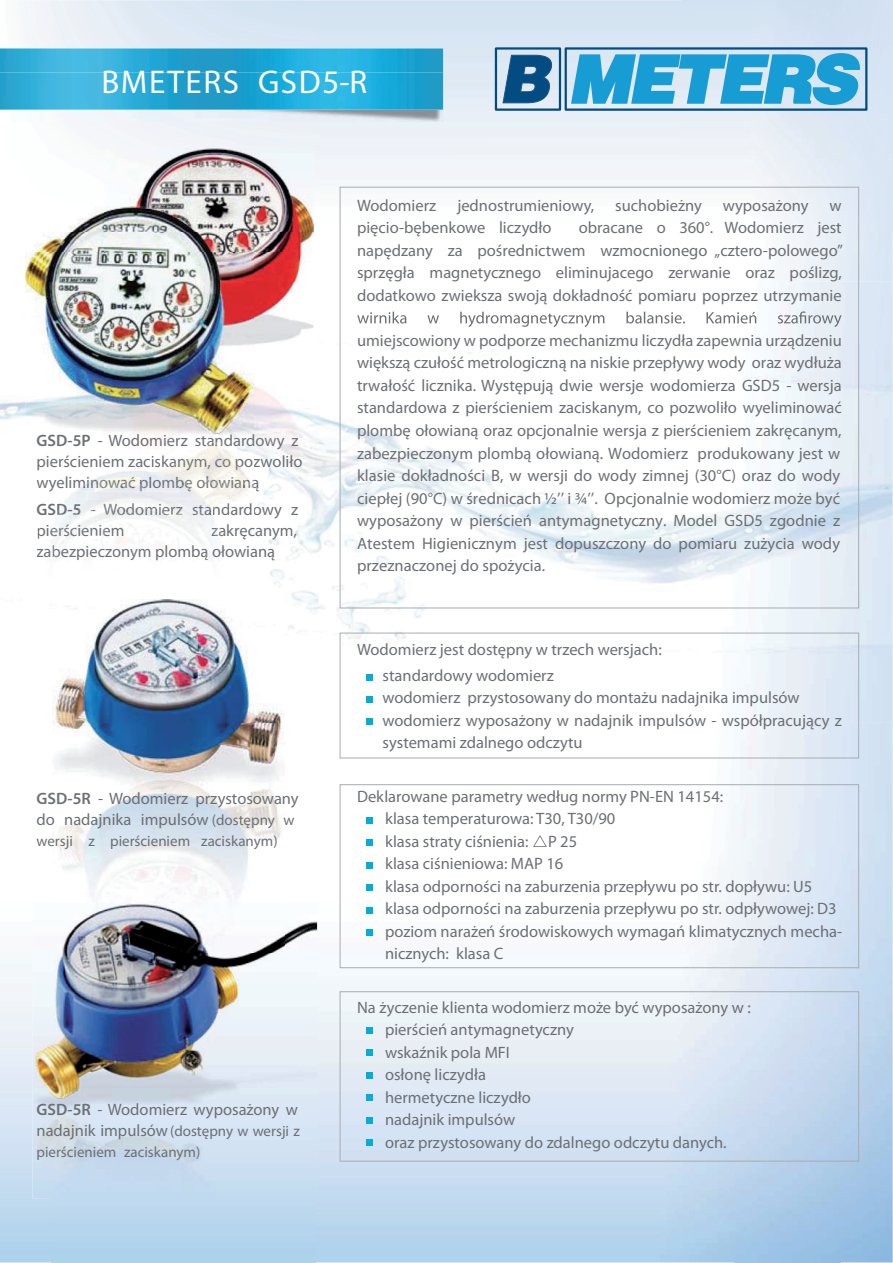
<style>
.page{position:relative;width:893px;height:1263px;background:#fff}
.page>*{position:absolute;margin:0;border:0;box-sizing:border-box;transform-origin:0 0}
.t1{font:33px "Myriad Pro";letter-spacing:.05em;color:#fff}
.t2{font:16.5px/22.5px "Myriad Pro";color:#6c6f74}
.t3{font:300 16.5px/21px "Myriad Pro";color:#6c6f74}
.t4{font:300 16.5px "Myriad Pro";color:#6f7177}
.t5{font:300 16.5px "Myriad Pro";color:#656c76}
.t6{font:300 16.5px "Myriad Pro";color:#6b6b6e}
.t7{font:300 16.5px "Myriad Pro";color:#6d6e6f}
.t8{font:300 15px/21px "Myriad Pro";color:#6c6f74}
.s1{font-weight:600}
.s2{color:#6b6e74}
.s3{color:#6d6f73}
.s4{color:#6e6e73}
.s5{color:#6d6c71}
.s6{color:#6b6d72}
.s7{color:#6e7176}
.s8{color:#6f7177}
.s9{color:#6e7074}
.s10{color:#6a6c72}
.s11{color:#6f6d73}
.s12{color:#6c6e74}
.s13{color:#6d7074}
.s14{color:#6d6f74}
.s15{color:#757872}
.s16{color:#6f6d6c}
.s17{color:#68696d}
.s18{color:#78797a}
.s19{color:#6c7074}
.s20{color:#6c7179}
.s21{color:#696f76}
.s22{color:#686c77}
.s23{color:#666c77}
.s24{color:#686e77}
.s25{color:#6f7270}
.s26{color:#747774}
.s27{color:#66696c}
.s28{color:#6a6c6d}
.s29{color:#787a7b}
.s30{color:#757772}
.s31{color:#727477}
.s32{color:#6b6d70}
.s33{color:#6c6f74}
.s34{color:#6a6f74}
.s35{color:#6f7279}
.s36{color:#696c71}
.s37{font-weight:600;color:#687079}
.s38{color:#6d7277}
.s39{color:#666970}
.s40{color:#6d7176}
.s41{color:#70757b}
.s42{color:#696b70}
.s43{color:#676c75}
.s44{color:#717372}
.s45{color:#6c7075}
.s46{color:#6d7075}
.s47{color:#6c6f75}
.s48{font-size:15px}
.s49{font-size:16.5px}
</style>
<div class="page">
<svg style="left:339px;top:232px;width:554px;height:20px"></svg>
<img style="left:339px;top:252px;width:554px;height:30px">
<img style="left:841px;top:722px;width:52px;height:541px">
<img style="left:0;top:396px;width:52px;height:213px">
<img style="left:263px;top:282px;width:77px;height:336px">
<img style="left:859px;top:282px;width:34px;height:440px">
<img style="left:142px;top:599px;width:55px;height:1px">
<img style="left:258px;top:503px;width:40px;height:15px">
<img style="left:253px;top:524px;width:44px;height:15px">
<img style="left:263px;top:545px;width:12px;height:15px">
<svg style="left:494px;top:46px;width:374px;height:66px;background:#64aed3"></svg>
<img style="left:0;top:48px;width:444px;height:74px">
<img style="left:0;top:72px;width:443px;height:38px">
<svg style="left:340px;top:187px;width:519px;height:975px"></svg>
<svg style="left:533px;top:835px;width:14px;height:12px"></svg>
<div style="left:366px;top:817px;width:7px;height:7px;background:#03add8"></div>
<div style="left:366px;top:839px;width:7px;height:7px;background:#03add8"></div>
<div style="left:366px;top:862px;width:7px;height:7px;background:#03add8"></div>
<div style="left:340px;top:633px;width:519px;height:125px;border:1px solid #a7acb1"></div>
<div style="left:366px;top:674px;width:7px;height:6px;background:#03add8"></div>
<div style="left:366px;top:696px;width:7px;height:7px;background:#03add8"></div>
<div style="left:366px;top:718px;width:7px;height:7px;background:#03add8"></div>
<div style="left:366px;top:884px;width:7px;height:7px;background:#03add8"></div>
<div style="left:366px;top:907px;width:7px;height:7px;background:#03add8"></div>
<div style="left:366px;top:929px;width:7px;height:7px;background:#03add8"></div>
<div style="left:366px;top:1027px;width:7px;height:7px;background:#03add8"></div>
<div style="left:366px;top:1050px;width:7px;height:6px;background:#03add8"></div>
<div style="left:366px;top:1072px;width:7px;height:7px;background:#03add8"></div>
<div style="left:366px;top:1095px;width:7px;height:6px;background:#03add8"></div>
<div style="left:366px;top:1117px;width:7px;height:7px;background:#03add8"></div>
<div style="left:366px;top:1140px;width:7px;height:6px;background:#03add8"></div>
<img style="left:52px;top:600px;width:232px;height:304px">
<img style="left:32px;top:904px;width:285px;height:295px">
<img style="left:253px;top:232px;width:61px;height:244px">
<img style="left:105px;top:148px;width:209px;height:84px">
<img style="left:253px;top:434px;width:46px;height:16px">
<img style="left:253px;top:455px;width:49px;height:16px">
<img style="left:25px;top:209px;width:80px;height:73px">
<img style="left:25px;top:282px;width:228px;height:308px">
<img style="left:37px;top:435px;width:53px;height:11px">
<img style="left:91px;top:434px;width:14px;height:16px">
<img style="left:37px;top:503px;width:44px;height:12px">
<img style="left:38px;top:524px;width:86px;height:15px">
<img style="left:105px;top:207px;width:148px;height:270px">
<h1 class="t1" style="left:101px;top:61px;width:267px">BMETERS GSD5-R</h1>
<p class="t3" style="left:37px;top:430px;width:267px"><span class="s1">GSD-5P</span> - <span class="s2">W</span><span class="s3">od</span><span class="s4">om</span><span class="s5">i</span><span class="s6">e</span><span class="s7">rz</span> <span class="s8">s</span><span class="s7">tand</span><span class="s8">ar</span><span class="s7">d</span><span class="s9">o</span><span class="s10">wy</span> <span class="s11">z </span>pierścieniem z<span class="s12">ac</span>is<span class="s13">ka</span><span class="s14">ny</span><span class="s15">m,</span> <span class="s16">c</span><span class="s17">o</span> <span class="s18">p</span><span class="s14">o</span>zw<span class="s2">ol</span><span class="s12">iło </span>wyelim<span class="s19">in</span><span class="s20">ow</span><span class="s21">ać</span> <span class="s22">p</span> <span class="s23">o</span><span class="s24">m</span> <span class="s25">ę</span> <span class="s26">o</span> <span class="s27">o</span><span class="s28">w</span><span class="s29">i</span><span class="s30">a</span><span class="s31">n</span><span class="s32">ą</span></p>
<p class="t4" style="left:37px;top:520px;width:89px"><span class="s33">pi</span><span class="s34">er</span><span class="s35">śc</span>ie<span class="s36">ni</span>em</p>
<p class="t5" style="left:148px;top:472px;width:5px">l</p>
<p class="t6" style="left:175px;top:472px;width:11px">b</p>
<p class="t7" style="left:205px;top:472px;width:5px">ł</p>
<p class="t3" style="left:37px;top:498px;width:263px"><span class="s1">GSD-</span><span class="s37">5</span> <span class="s38">-</span> <span class="s39">W</span><span class="s40">od</span><span class="s41">om</span><span class="s40">ie</span><span class="s42">rz</span> <span class="s34">s</span><span class="s43">ta</span><span class="s44">n</span>dardowy z</p>
<p class="t3" style="left:211px;top:519px;width:87px"><span class="s45">za</span>kręcanym,</p>
<p class="t3" style="left:37px;top:540px;width:240px">za<span class="s19">be</span><span class="s40">zp</span><span class="s46">ie</span><span class="s7">cz</span><span class="s46">on</span><span class="s7">ym</span> <span class="s8">p</span><span class="s9">lo</span><span class="s14">mb</span><span class="s19">ą</span> <span class="s47">oł</span>owianą</p>
<p class="t3" style="left:37px;top:788px;width:264px"><span class="s1">GSD-5R</span> - Wodomierz przystosowany do nadajnika impulsów <span class="s48">(dostępny w</span></p>
<p class="t8" style="left:36px;top:831px;width:243px">wersji z pierścieniem zaciskanym)</p>
<p class="t3" style="left:37px;top:1099px;width:263px"><span class="s1">GSD-5R</span> - Wodomierz wyposażony w</p>
<p class="t8" style="left:37px;top:1120px;width:265px"><span class="s49">nadajnik impulsów</span>(dostępny w wersji z pierścieniem zaciskanym)</p>
<p class="t2" style="left:357px;top:194px;width:81px">Wodomierz</p>
<p class="t2" style="left:457px;top:194px;width:138px">jednostrumieniowy,</p>
<p class="t2" style="left:615px;top:194px;width:88px">suchobieżny</p>
<p class="t2" style="left:723px;top:194px;width:87px">wyposażony</p>
<p class="t2" style="left:829px;top:194px;width:14px">w</p>
<p class="t2" style="left:357px;top:216px;width:196px">pięcio-bębenkowe liczydło</p>
<p class="t2" style="left:357px;top:216px;width:487px;text-align:justify;text-indent:222px">obracane o 360°. Wodomierz jest napędzany za pośrednictwem wzmocnionego „cztero-polowego” sprzęgła magnetycznego eliminujacego zerwanie oraz poślizg, dodatkowo zwieksza swoją dokładność pomiaru poprzez utrzymanie</p>
<p class="t2" style="left:357px;top:329px;width:486px;text-align:justify">umiejscowiony w podporze mechanizmu liczydła zapewnia urządzeniu większą czułość metrologiczną na niskie przepływy wody oraz wydłuża trwałość licznika. Występują dwie wersje wodomierza GSD5 - wersja standardowa z pierścieniem zaciskanym, co pozwoliło wyeliminować plombę ołowianą oraz opcjonalnie wersja z pierścieniem zakręcanym,</p>
<p class="t2" style="left:357px;top:442px;width:485px;text-align:justify">zabezpieczonym plombą ołowianą. Wodomierz produkowany jest w klasie dokładności B, w wersji do wody zimnej (30°C) oraz do wody ciepłej (90°C) w średnicach ½’’ i ¾’’. Opcjonalnie wodomierz może być wyposażony w pierścień antymagnetyczny. Model GSD5 zgodnie z Atestem Higienicznym jest dopuszczony do pomiaru zużycia wody przeznaczonej do spożycia.</p>
<p class="t2" style="left:383px;top:636px;width:281px;line-height:26px;text-indent:-26px">Wodomierz jest dostępny w trzech wersjach: standardowy wodomierz</p>
<p class="t2" style="left:383px;top:686px;width:461px">wodomierz przystosowany do montażu nadajnika impulsów wodomierz wyposażony w nadajnik impulsów - współpracujący z systemami zdalnego odczytu</p>
<p class="t2" style="left:385px;top:785px;width:459px;text-indent:-28px">Deklarowane parametry według normy PN-EN 14154:<br>klasa temperaturowa: T30, T30/90<br>klasa straty ciśnienia: P 25<br>klasa ciśnieniowa: MAP 16<br>klasa odporności na zaburzenia przepływu po str. dopływu: U5 klasa odporności na zaburzenia przepływu po str. odpływowej: D3 poziom narażeń środowiskowych wymagań klimatycznych mecha&shy;nicznych: klasa C</p>
<p class="t2" style="left:385px;top:996px;width:367px;text-indent:-28px">Na życzenie klienta wodomierz może być wyposażony w : pierścień antymagnetyczny<br>wskaźnik pola MFI<br>osłonę liczydła<br>hermetyczne liczydło<br>nadajnik impulsów<br>oraz przystosowany do zdalnego odczytu danych.</p>
</div>
